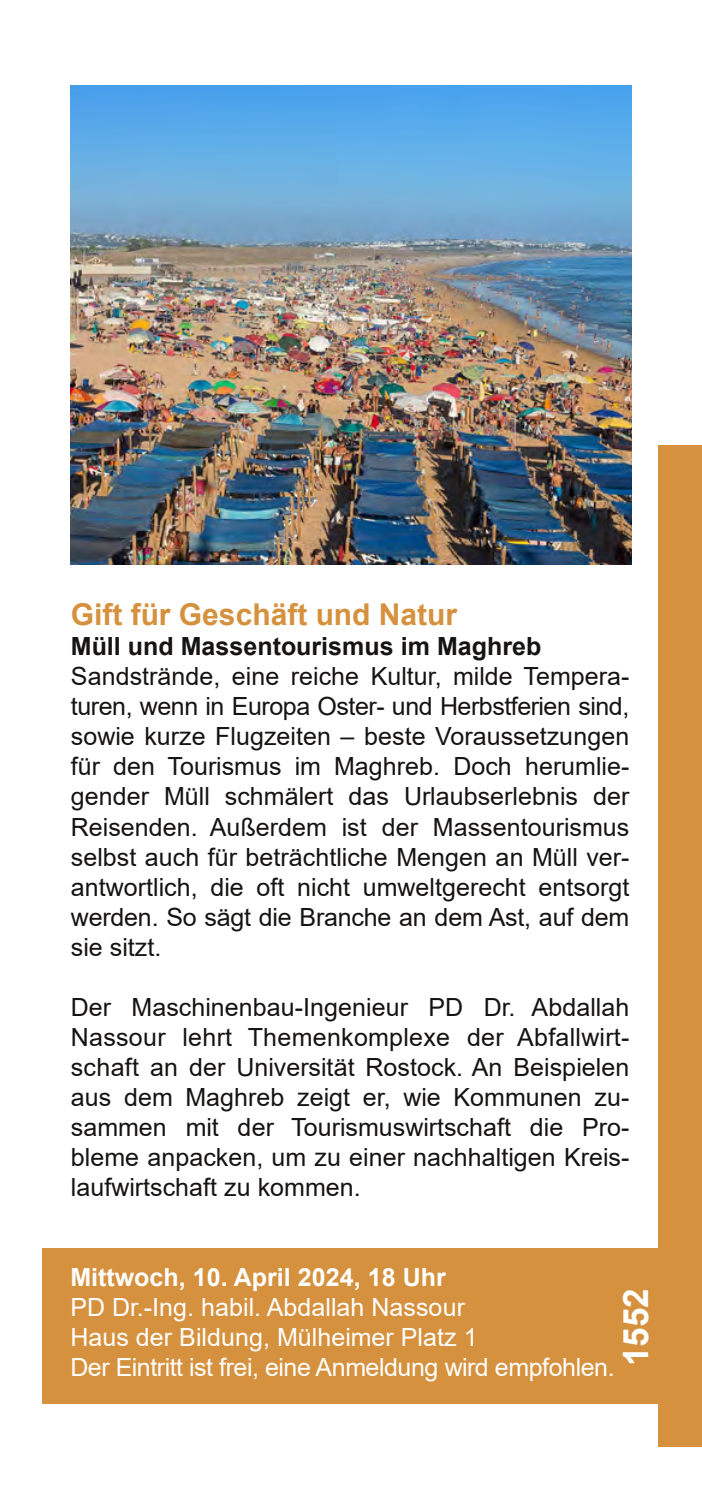
<style>
.page{position:relative;width:702px;height:1489px;background:#fff}
.page>*{position:absolute;margin:0;border:0;box-sizing:border-box;transform-origin:0 0}
.t1{font:700 35px "Arial";color:#fff}
.t2{font:700 30px "Arial";color:#d5913d}
.t3{font:25px/30px "Arial";color:#161413;text-align:justify}
.t4{font:25px/30px "Arial";color:#fff}
.t5{font:700 25px "Arial";color:#161413}
.t6{font:700 25px "Arial";color:#fff}
</style>
<div class="page">
<div style="left:42px;top:1247px;width:618px;height:156px;background:#d5913d"></div>
<img style="left:71px;top:85px;width:560px;height:479px">
<div style="left:658px;top:445px;width:44px;height:1001px;background:#d5913d"></div>
<p class="t2" style="left:71px;top:598px;width:388px">Gift für Geschäft und Natur</p>
<p class="t5" style="left:71px;top:632px;width:472px">Müll und Massentourismus im Maghreb</p>
<p class="t3" style="left:71px;top:661px;width:560px">Sandstrände, eine reiche Kultur, milde Tempera&shy;turen, wenn in Europa Oster- und Herbstferien sind, sowie kurze Flugzeiten – beste Voraussetzungen für den Tourismus im Maghreb. Doch herumlie&shy;gender Müll schmälert das Urlaubserlebnis der Reisenden. Außerdem ist der Massentourismus selbst auch für beträchtliche Mengen an Müll ver&shy;antwortlich, die oft nicht umweltgerecht entsorgt werden. So sägt die Branche an dem Ast, auf dem sie sitzt.</p>
<p class="t3" style="left:71px;top:991px;width:560px">Der Maschinenbau-Ingenieur PD Dr. Abdallah Nassour lehrt Themenkomplexe der Abfallwirt&shy;schaft an der Universität Rostock. An Beispielen aus dem Maghreb zeigt er, wie Kommunen zu&shy;sammen mit der Tourismuswirtschaft die Pro&shy;bleme anpacken, um zu einer nachhaltigen Kreis&shy;laufwirtschaft zu kommen.</p>
<p class="t6" style="left:70px;top:1262px;width:377px">Mittwoch, 10. April 2024, 18 Uhr</p>
<p class="t4" style="left:70px;top:1291px;width:545px">PD Dr.-Ing. habil. Abdallah Nassour<br>Haus der Bildung, Mülheimer Platz 1<br>Der Eintritt ist frei, eine Anmeldung wird empfohlen.</p>
<h1 class="t1" style="left:616px;top:1366px;width:79px;rotate:-90deg">1552</h1>
</div>
